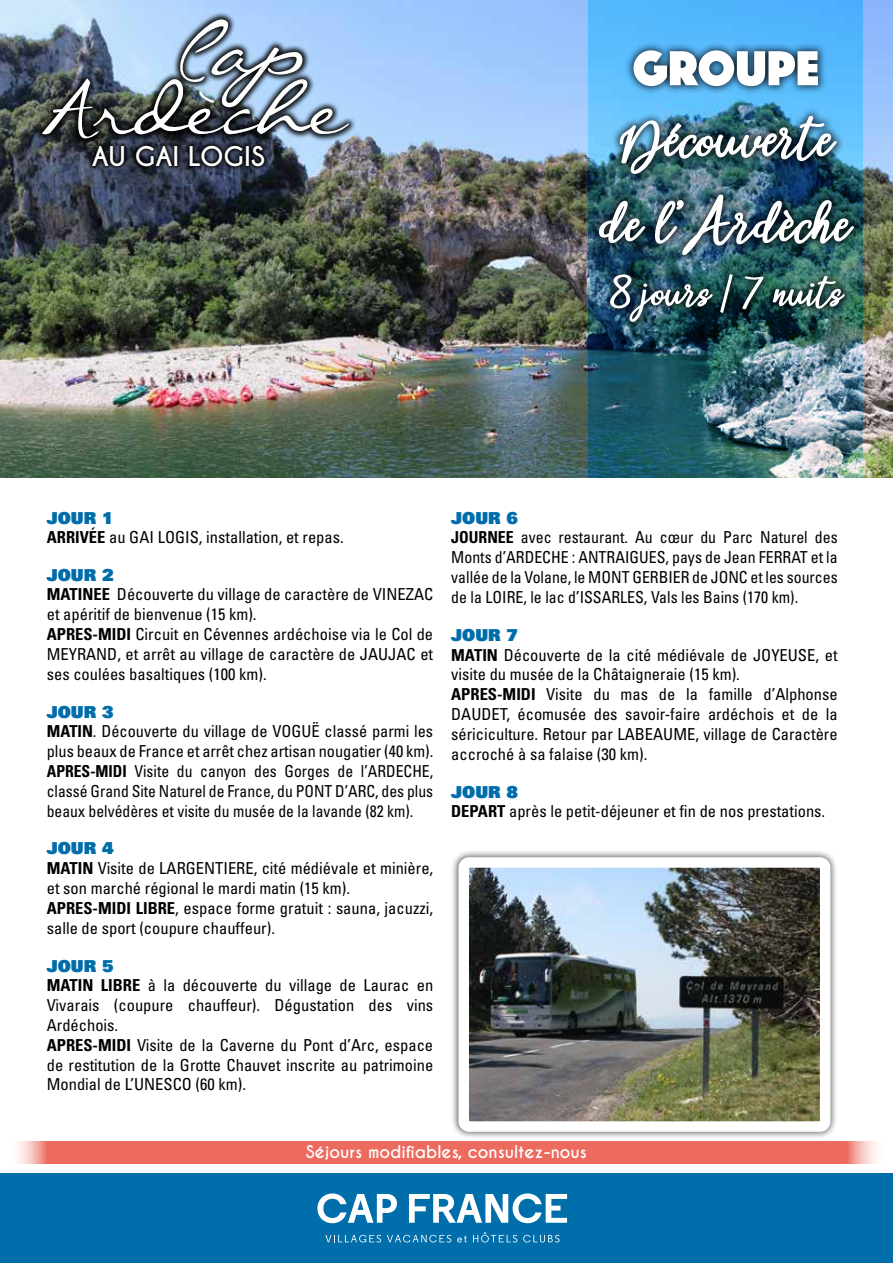
<style>
.page{position:relative;width:893px;height:1263px;background:#fff}
.page>*{position:absolute;margin:0;border:0;box-sizing:border-box;transform-origin:0 0}
.t1{font:109.95px "Callie Hand";color:#fff}
.t2{font:73.95px/85.1px "beloved";color:#fff}
.t3{font:53.55px "beloved";color:#fff}
.t4{font:51px "Phosphate Solid";color:#fff}
.t5{font:700 25.5px "Caviar Dreams";color:#fff}
.t6{font:condensed 16.5px/19.8px "Univers";color:#000}
.t7{font:condensed 16.5px/19.8px "Univers";color:#000;scale:.96 1}
.t8{font:700 16.5px "Caviar Dreams";color:#fff}
.s1{font-weight:900;font-stretch:normal;color:#006dab}
.s2{font-weight:700}
</style>
<div class="page">
<img style="left:0;top:0;width:893px;height:478px">
<img style="left:588px;top:0;width:275px;height:478px">
<div style="left:590px;top:42px;width:272px;height:289px;background:#000;opacity:.75"></div>
<div style="left:0;top:1174px;width:893px;height:89px;background:#006eab"></div>
<svg style="left:317px;top:1193px;width:80px;height:30px"></svg>
<svg style="left:409px;top:1193px;width:158px;height:30px"></svg>
<svg style="left:325px;top:1235px;width:56px;height:7px"></svg>
<svg style="left:387px;top:1235px;width:64px;height:7px"></svg>
<svg style="left:457px;top:1235px;width:10px;height:7px"></svg>
<svg style="left:473px;top:1232px;width:44px;height:10px"></svg>
<svg style="left:523px;top:1235px;width:37px;height:7px"></svg>
<div style="left:9px;top:1141px;width:875px;height:23px;background:#ed6a5e"></div>
<div style="left:451px;top:849px;width:387px;height:290px;background:#000;opacity:.75"></div>
<img style="left:469px;top:868px;width:350px;height:253px">
<div style="left:458px;top:857px;width:372px;height:275px;border:10px solid #fff;border-radius:5px"></div>
<div style="left:88px;top:141px;width:181px;height:30px;background:#000;opacity:.75"></div>
<div style="left:35px;top:12px;width:321px;height:134px;background:#000;opacity:.75"></div>
<div style="left:195px;top:86px;width:24px;height:22px;background:#000;opacity:.75"></div>
<svg style="left:198px;top:90px;width:18px;height:14px"></svg>
<h1 class="t1" style="left:174px;top:9px;width:139px">Cap</h1>
<h1 class="t1" style="left:36px;top:68px;width:313px">Ardeche</h1>
<h3 class="t5" style="left:92px;top:141px;width:174px">AU GAI LOGIS</h3>
<h3 class="t4" style="left:632px;top:32px;width:188px">GROUPE</h3>
<h2 class="t2" style="left:600px;top:101px;width:253px">Découverte de l’Ardèche</h2>
<h3 class="t3" style="left:609px;top:262px;width:235px">8 jours / 7 nuits</h3>
<p class="t6" style="left:47px;top:508px;width:298px;line-height:18.9px"><span class="s1">JOUR 1<br></span><span class="s2">ARRIVÉE</span> au GAI LOGIS, installation, et repas.</p>
<p class="t6" style="left:47px;top:564px;width:388px"><span class="s1">JOUR 2<br></span><span class="s2">MATINEE</span> Découverte du village de caractère de VINEZAC et apéritif de bienvenue (15 km).<br><span class="s2">APRES-MIDI</span> Circuit en Cévennes ardéchoise via le Col de MEYRAND, et arrêt au village de caractère de JAUJAC et ses coulées basaltiques (100 km).</p>
<p class="t6" style="left:47px;top:701px;width:388px"><span class="s1">JOUR 3<br></span><span class="s2">MATIN</span>. Découverte du village de VOGUË classé parmi les plus beaux de France et arrêt chez artisan nougatier (40 km).<br><span class="s2">APRES-MIDI</span> Visite du canyon des Gorges de l’ARDECHE, classé Grand Site Naturel de France, du PONT D’ARC, des plus beaux belvédères et visite du musée de la lavande (82 km).</p>
<p class="t6" style="left:47px;top:838px;width:388px"><span class="s1">JOUR 4<br></span><span class="s2">MATIN</span> Visite de LARGENTIERE, cité médiévale et minière, et son marché régional le mardi matin (15 km).<br><span class="s2">APRES-MIDI LIBRE</span>, espace forme gratuit : sauna, jacuzzi, salle de sport (coupure chauffeur).</p>
<p class="t6" style="left:47px;top:956px;width:388px"><span class="s1">JOUR 5<br></span><span class="s2">MATIN LIBRE</span> à la découverte du village de Laurac en Vivarais (coupure chauffeur). Dégustation des vins Ardéchois.<br><span class="s2">APRES-MIDI</span> Visite de la Caverne du Pont d’Arc, espace de restitution de la Grotte Chauvet inscrite au patrimoine Mondial de L’UNESCO (60 km).</p>
<p class="t7" style="left:451px;top:508px;width:404px"><span class="s1">JOUR 6<br></span><span class="s2">JOURNEE</span> avec restaurant. Au cœur du Parc Naturel des Monts d’ARDECHE : ANTRAIGUES, pays de Jean FERRAT et la vallée de la Volane, le MONT GERBIER de JONC et les sources de la LOIRE, le lac d’ISSARLES, Vals les Bains (170 km).</p>
<p class="t6" style="left:451px;top:625px;width:388px"><span class="s1">JOUR 7<br></span><span class="s2">MATIN</span> Découverte de la cité médiévale de JOYEUSE, et visite du musée de la Châtaigneraie (15 km).<br><span class="s2">APRES-MIDI</span> Visite du mas de la famille d’Alphonse DAUDET, écomusée des savoir-faire ardéchois et de la sériciculture. Retour par LABEAUME, village de Caractère accroché à sa falaise (30 km).</p>
<p class="t6" style="left:451px;top:781px;width:376px"><span class="s1">JOUR 8<br></span><span class="s2">DEPART</span> après le petit-déjeuner et fin de nos prestations.</p>
<p class="t8" style="left:306px;top:1142px;width:283px">Séjours modifiables, consultez-nous</p>
</div>
